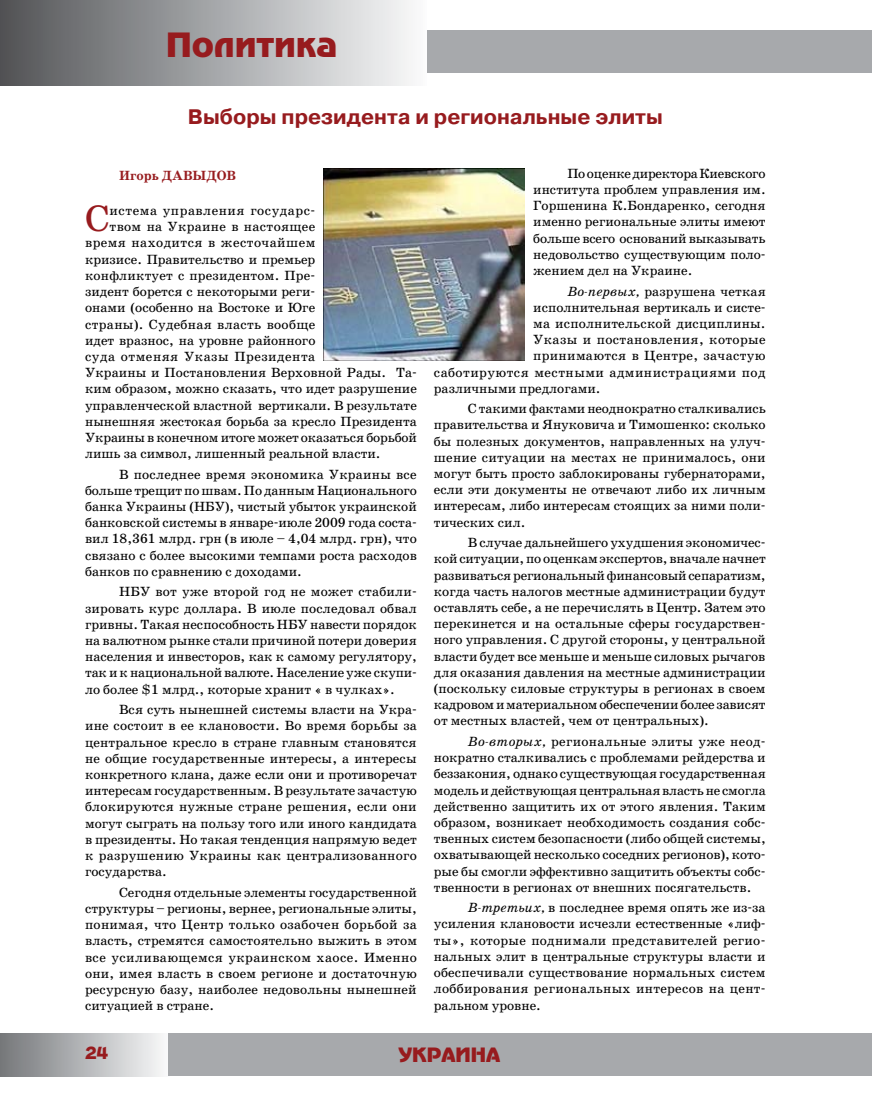
<style>
.page{position:relative;width:872px;height:1106px;background:#fff}
.page>*{position:absolute;margin:0;border:0;box-sizing:border-box;transform-origin:0 0}
.t1{font:37.35px "School Book C";color:#971b1e}
.t2{font:33px "Adver Gothic";color:#971b1e}
.t3{font:700 21px "Pragmatica C";color:#971b1e}
.t4{font:19.5px "Adver Gothic";color:#971b1e}
.t5{font:16.5px "Adver Gothic";color:#971b1e}
.t6{font:13.5px/16.2px "School Book C";color:#000;text-align:justify}
.t7{font:13.5px "School Book C";letter-spacing:.025em;color:#000}
.t8{font:13.5px "School Book C";letter-spacing:.03em;color:#000}
.t9{font:13.5px "School Book C";letter-spacing:.04em;color:#000}
.t10{font:13.5px "School Book C";letter-spacing:.035em;color:#000}
.t11{font:700 13.5px "School Book C";color:#971b1e}
.s1{font-style:italic}
</style>
<div class="page">
<img style="left:324px;top:168px;width:200px;height:192px">
<div style="left:0;top:1033px;width:170px;height:43px;background:linear-gradient(to right,#747679,#f9fafb)"></div>
<div style="left:168px;top:1033px;width:704px;height:43px;background:#a7a9ac"></div>
<div style="left:168px;top:30px;width:704px;height:42px;background:#a7a9ac"></div>
<div style="left:0;top:0;width:427px;height:85px;background:linear-gradient(to right,#515356,#fafbfc)"></div>
<h2 class="t2" style="left:166px;top:27px;width:173px">Политика</h2>
<h3 class="t3" style="left:188px;top:105px;width:476px">Выборы президента и региональные элиты</h3>
<p class="t11" style="left:119px;top:168px;width:118px">Игорь ДАВЫДОВ</p>
<h1 class="t1" style="left:85px;top:198px;width:26px">С</h1>
<p class="t9" style="left:110px;top:203px;width:207px">истема управления государс-</p>
<p class="t7" style="left:110px;top:219px;width:207px">твом на Украине в настоящее</p>
<p class="t8" style="left:85px;top:236px;width:232px">время находится в жесточайшем</p>
<p class="t6" style="left:85px;top:251px;width:232px">кризисе. Правительство и премьер</p>
<p class="t6" style="left:85px;top:267px;width:232px">конфликтует с президентом. Пре-</p>
<p class="t6" style="left:85px;top:283px;width:232px">зидент борется с некоторыми реги-</p>
<p class="t6" style="left:85px;top:300px;width:232px">онами (особенно на Востоке и Юге</p>
<p class="t7" style="left:85px;top:317px;width:232px">страны). Судебная власть вообще</p>
<p class="t6" style="left:85px;top:332px;width:232px">идет вразнос, на уровне районного</p>
<p class="t9" style="left:85px;top:349px;width:232px">суда отменяя Указы Президента</p>
<p class="t6" style="left:85px;top:364px;width:333px">Украины и Постановления Верховной Рады. Та-</p>
<p class="t6" style="left:85px;top:381px;width:333px">ким образом, можно сказать, что идет разрушение</p>
<p class="t6" style="left:85px;top:397px;width:333px">управленческой властной вертикали. В результате</p>
<p class="t6" style="left:85px;top:413px;width:333px">нынешняя жестокая борьба за кресло Президента</p>
<p class="t6" style="left:85px;top:429px;width:333px">Украины в конечном итоге может оказаться борьбой</p>
<p class="t6" style="left:85px;top:445px;width:297px">лишь за символ, лишенный реальной власти.</p>
<p class="t6" style="left:85px;top:466px;width:333px;text-indent:34px">В последнее время экономика Украины все больше трещит по швам. По данным Национального банка Украины (НБУ), чистый убыток украинской банковской системы в январе-июле 2009 года соста&shy;вил 18,361 млрд. грн (в июле – 4,04 млрд. грн), что связано с более высокими темпами роста расходов банков по сравнению с доходами.</p>
<p class="t6" style="left:85px;top:584px;width:333px;text-indent:34px">НБУ вот уже второй год не может стабили&shy;зировать курс доллара. В июле последовал обвал гривны. Такая неспособность НБУ навести порядок на валютном рынке стали причиной потери доверия населения и инвесторов, как к самому регулятору, так и к национальной валюте. Население уже скупи&shy;ло более $1 млрд., которые хранит « в чулках».</p>
<p class="t6" style="left:85px;top:701px;width:333px;text-indent:34px">Вся суть нынешней системы власти на Укра&shy;ине состоит в ее клановости. Во время борьбы за центральное кресло в стране главным становятся не общие государственные интересы, а интересы конкретного клана, даже если они и противоречат интересам государственным. В результате зачастую блокируются нужные стране решения, если они могут сыграть на пользу того или иного кандидата в президенты. Но такая тенденция напрямую ведет к разрушению Украины как централизованного государства.</p>
<p class="t6" style="left:85px;top:884px;width:333px;text-indent:34px">Сегодня отдельные элементы государственной структуры – регионы, вернее, региональные элиты, понимая, что Центр только озабочен борьбой за власть, стремятся самостоятельно выжить в этом все усиливающемся украинском хаосе. Именно они, имея власть в своем регионе и достаточную ресурсную базу, наиболее недовольны нынешней ситуацией в стране.</p>
<p class="t6" style="left:533px;top:165px;width:234px;text-indent:34px">По оценке директора Киевского института проблем управления им.<br>Горшенина К.Бондаренко, сегодня именно региональные элиты имеют больше всего оснований выказывать недовольство существующим поло&shy;жением дел на Украине.</p>
<p class="t6" style="left:567px;top:283px;width:200px"><span class="s1">Во-первых,</span> разрушена четкая</p>
<p class="t6" style="left:533px;top:299px;width:234px">исполнительная вертикаль и систе-</p>
<p class="t6" style="left:533px;top:315px;width:234px">ма исполнительской дисциплины.</p>
<p class="t8" style="left:533px;top:332px;width:234px">Указы и постановления, которые</p>
<p class="t7" style="left:533px;top:348px;width:234px">принимаются в Центре, зачастую</p>
<p class="t10" style="left:434px;top:365px;width:333px">саботируются местными администрациями под</p>
<p class="t6" style="left:434px;top:380px;width:168px">различными предлогами.</p>
<p class="t6" style="left:434px;top:401px;width:333px;text-indent:34px">С такими фактами неоднократно сталкивались правительства и Януковича и Тимошенко: сколько бы полезных документов, направленных на улуч&shy;шение ситуации на местах не принималось, они могут быть просто заблокированы губернаторами, если эти документы не отвечают либо их личным интересам, либо интересам стоящих за ними поли&shy;тических сил.</p>
<p class="t6" style="left:434px;top:534px;width:333px;text-indent:34px">В случае дальнейшего ухудшения экономичес&shy;кой ситуации, по оценкам экспертов, вначале начнет развиваться региональный финансовый сепаратизм, когда часть налогов местные администрации будут оставлять себе, а не перечислять в Центр. Затем это перекинется и на остальные сферы государствен&shy;ного управления. С другой стороны, у центральной власти будет все меньше и меньше силовых рычагов для оказания давления на местные администрации (поскольку силовые структуры в регионах в своем кадровом и материальном обеспечении более зависят от местных властей, чем от центральных).</p>
<p class="t6" style="left:434px;top:733px;width:333px;text-indent:34px"><span class="s1">Во-вторых,</span> региональные элиты уже неод&shy;нократно сталкивались с проблемами рейдерства и беззакония, однако существующая государственная модель и действующая центральная власть не смогла действенно защитить их от этого явления. Таким образом, возникает необходимость создания собс&shy;твенных систем безопасности (либо общей системы, охватывающей несколько соседних регионов), кото&shy;рые бы смогли эффективно защитить объекты собс&shy;твенности в регионах от внешних посягательств.</p>
<p class="t6" style="left:434px;top:899px;width:333px;text-indent:34px"><span class="s1">В-третьих,</span> в последнее время опять же из-за усиления клановости исчезли естественные «лиф&shy;ты», которые поднимали представителей регио&shy;нальных элит в центральные структуры власти и обеспечивали существование нормальных систем лоббирования региональных интересов на цент&shy;ральном уровне.</p>
<p class="t5" style="left:85px;top:1044px;width:24px">24</p>
<h3 class="t4" style="left:398px;top:1044px;width:103px">Украина</h3>
</div>
